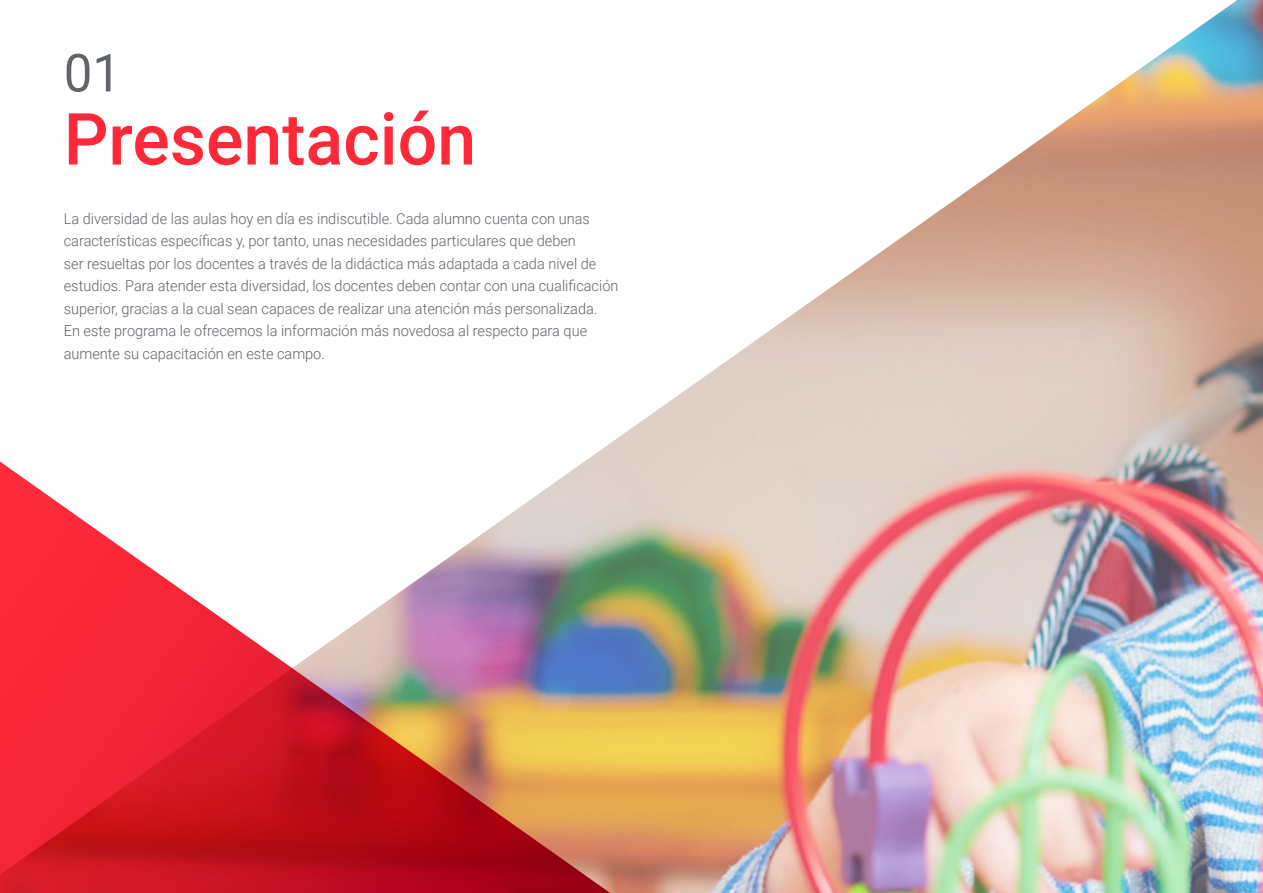
<style>
.page{position:relative;width:1263px;height:893px;background:#fff}
.page>*{position:absolute;margin:0;border:0;box-sizing:border-box;transform-origin:0 0}
.t1{font:500 72px "Roboto";color:#ff293a}
.t2{font:52.5px "Roboto";color:#61646a}
.t3{font:300 15px/22.5px "Roboto";color:#61646a}
</style>
<div class="page">
<img style="left:607px;top:0;width:656px;height:893px">
<svg style="left:0;top:446px;width:640px;height:447px"></svg>
<h2 class="t2" style="left:64px;top:36px;width:59px">01</h2>
<h1 class="t1" style="left:64px;top:89px;width:414px">Presentación</h1>
<p class="t3" style="left:64px;top:207px;width:556px">La diversidad de las aulas hoy en día es indiscutible. Cada alumno cuenta con unas características específicas y, por tanto, unas necesidades particulares que deben<br>ser resueltas por los docentes a través de la didáctica más adaptada a cada nivel de estudios. Para atender esta diversidad, los docentes deben contar con una cualificación superior, gracias a la cual sean capaces de realizar una atención más personalizada.<br>En este programa le ofrecemos la información más novedosa al respecto para que aumente su capacitación en este campo.</p>
</div>
